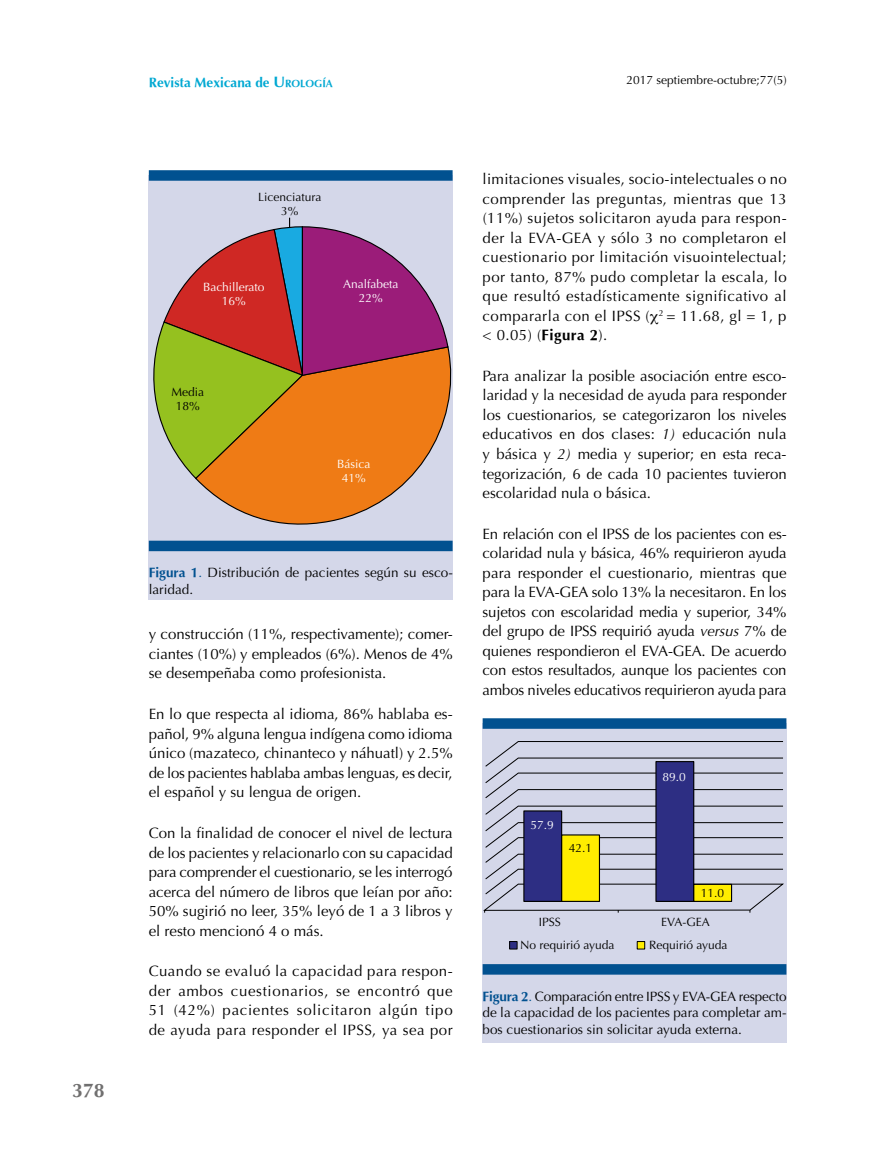
<style>
.page{position:relative;width:893px;height:1149px;background:#fff}
.page>*{position:absolute;margin:0;border:0;box-sizing:border-box;transform-origin:0 0}
.t1{font:700 19.5px "Optima";color:#706f6f}
.t2{font:15px/19.5px "Optima";color:#000;text-align:justify}
.t3{font:13.5px/16.5px "Optima";color:#000}
.t4{font:700 13.5px "Optima";color:#00a8d2}
.t5{font:12px/14.4px "Optima";color:#000;text-align:center}
.t6{font:12px/14.4px "Optima";color:#fff;text-align:center}
.s1{font-size:15px}
.s2{font-size:10.5px}
.s3{font-weight:700;color:#015190}
.s4{color:#015190}
.s5{font-weight:700}
.s6{font-style:italic}
</style>
<div class="page">
<div style="left:149px;top:175px;width:304px;height:424px;background:#d4d7e9"></div>
<div style="left:149px;top:540px;width:304px;height:11px;background:#015190"></div>
<div style="left:149px;top:170px;width:304px;height:11px;background:#015190"></div>
<div style="left:483px;top:723px;width:304px;height:319px;background:#d4d7e9"></div>
<div style="left:483px;top:963px;width:303px;height:11px;background:#015190"></div>
<div style="left:483px;top:718px;width:303px;height:10px;background:#015190"></div>
<svg style="left:196px;top:350px;width:256px;height:175px"></svg>
<svg style="left:153px;top:218px;width:296px;height:262px"></svg>
<svg style="left:483px;top:741px;width:301px;height:171px"></svg>
<div style="left:524px;top:810px;width:38px;height:91px;background:#2d2e83"></div>
<div style="left:562px;top:834px;width:37px;height:67px;background:#ffed00"></div>
<div style="left:561px;top:834px;width:39px;height:67px;border:1px solid #000"></div>
<div style="left:656px;top:761px;width:38px;height:140px;background:#2d2e83"></div>
<div style="left:655px;top:760px;width:39px;height:141px;border:1px solid #000"></div>
<div style="left:694px;top:884px;width:37px;height:17px;background:#ffed00"></div>
<div style="left:693px;top:883px;width:39px;height:18px;border:1px solid #000"></div>
<div style="left:510px;top:941px;width:7px;height:7px;background:#2d2e83"></div>
<div style="left:509px;top:940px;width:8px;height:9px;border:1px solid #000"></div>
<div style="left:637px;top:941px;width:8px;height:7px;background:#ffed00"></div>
<div style="left:637px;top:940px;width:8px;height:9px;border:1px solid #000"></div>
<h1 class="t1" style="left:72px;top:1079px;width:34px">378</h1>
<p class="t4" style="left:149px;top:74px;width:186px">Revista Mexicana de <span class="s1">U</span><span class="s2">ROLOGÍA</span></p>
<p class="t5" style="left:627px;top:73px;width:162px">2017 septiembre-octubre;77(5)</p>
<p class="t5" style="left:258px;top:190px;width:65px">Licenciatura<br>3%</p>
<p class="t6" style="left:203px;top:280px;width:63px">Bachillerato<br>16%</p>
<p class="t6" style="left:343px;top:277px;width:57px">Analfabeta<br>22%</p>
<p class="t5" style="left:171px;top:385px;width:34px">Media<br>18%</p>
<p class="t6" style="left:337px;top:457px;width:35px">Básica<br>41%</p>
<p class="t3" style="left:149px;top:564px;width:306px"><span class="s3">Figura 1</span><span class="s4">.</span> Distribución de pacientes según su esco&shy;laridad.</p>
<p class="t2" style="left:149px;top:624px;width:306px">y construcción (11%, respectivamente); comer&shy;ciantes (10%) y empleados (6%). Menos de 4% se desempeñaba como profesionista.</p>
<p class="t2" style="left:149px;top:704px;width:306px">En lo que respecta al idioma, 86% hablaba es&shy;pañol, 9% alguna lengua indígena como idioma único (mazateco, chinanteco y náhuatl) y 2.5% de los pacientes hablaba ambas lenguas, es decir, el español y su lengua de origen.</p>
<p class="t2" style="left:149px;top:823px;width:306px">Con la finalidad de conocer el nivel de lectura de los pacientes y relacionarlo con su capacidad para comprender el cuestionario, se les interrogó acerca del número de libros que leían por año:<br>50% sugirió no leer, 35% leyó de 1 a 3 libros y el resto mencionó 4 o más.</p>
<p class="t2" style="left:149px;top:961px;width:306px">Cuando se evaluó la capacidad para respon&shy;der ambos cuestionarios, se encontró que 51 (42%) pacientes solicitaron algún tipo de ayuda para responder el IPSS, ya sea por</p>
<p class="t2" style="left:483px;top:169px;width:306px">limitaciones visuales, socio-intelectuales o no comprender las preguntas, mientras que 13 (11%) sujetos solicitaron ayuda para respon&shy;der la EVA-GEA y sólo 3 no completaron el cuestionario por limitación visuointelectual; por tanto, 87% pudo completar la escala, lo que resultó estadísticamente significativo al compararla con el IPSS ( <sup>2</sup> = 11.68, gl = 1, p &lt; 0.05) (<span class="s5">Figura 2</span>).</p>
<p class="t2" style="left:483px;top:366px;width:306px">Para analizar la posible asociación entre esco&shy;laridad y la necesidad de ayuda para responder los cuestionarios, se categorizaron los niveles educativos en dos clases: <span class="s6">1)</span> educación nula y básica y <span class="s6">2)</span> media y superior; en esta reca&shy;tegorización, 6 de cada 10 pacientes tuvieron escolaridad nula o básica.</p>
<p class="t2" style="left:482px;top:524px;width:306px">En relación con el IPSS de los pacientes con es&shy;colaridad nula y básica, 46% requirieron ayuda para responder el cuestionario, mientras que para la EVA-GEA solo 13% la necesitaron. En los sujetos con escolaridad media y superior, 34% del grupo de IPSS requirió ayuda <span class="s6">versus</span> 7% de quienes respondieron el EVA-GEA. De acuerdo con estos resultados, aunque los pacientes con ambos niveles educativos requirieron ayuda para</p>
<p class="t6" style="left:530px;top:817px;width:25px">57.9</p>
<p class="t5" style="left:569px;top:840px;width:25px">42.1</p>
<p class="t5" style="left:520px;top:910px;width:96px;line-height:22.8px;text-align:left;text-indent:19px">IPSS<br>No requirió ayuda</p>
<p class="t6" style="left:663px;top:769px;width:25px">89.0</p>
<p class="t5" style="left:701px;top:885px;width:25px">11.0</p>
<p class="t5" style="left:661px;top:914px;width:50px">EVA-GEA</p>
<p class="t5" style="left:649px;top:937px;width:80px">Requirió ayuda</p>
<p class="t3" style="left:483px;top:987px;width:305px;text-align:justify"><span class="s3">Figura 2</span><span class="s4">.</span> Comparación entre IPSS y EVA-GEA respecto de la capacidad de los pacientes para completar am&shy;bos cuestionarios sin solicitar ayuda externa.</p>
</div>
